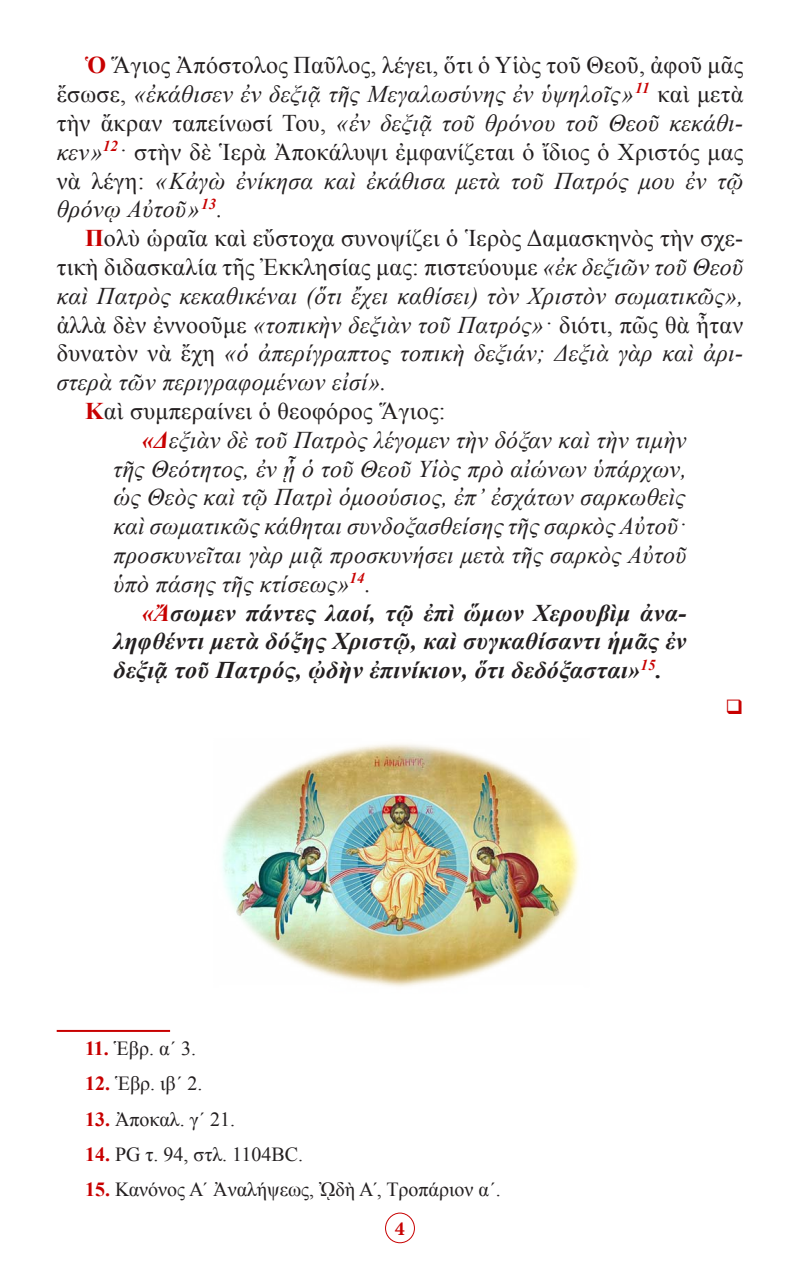
<style>
.page{position:relative;width:800px;height:1270px;background:#fff}
.page>*{position:absolute;margin:0;border:0;box-sizing:border-box;transform-origin:0 0}
.t1{font:italic 24px/28.8px "Times New Roman";letter-spacing:.015em;color:#231f20;text-align:justify}
.t2{font:italic 700 24px/28.8px "Times New Roman";letter-spacing:.015em;color:#231f20;text-align:justify}
.t3{font:24px "Times New Roman";letter-spacing:.015em;color:#231f20}
.Parapompes{font:20px "Times New Roman";color:#231f20}
.t4{font:700 20px "Minion Pro";color:#c80000}
.s1{font-weight:700;color:#c80000}
.s2{font-style:normal}
.s3{font-weight:700;font-style:normal;color:#c80000}
.s4{color:#c80000}
</style>
<div class="page">
<div style="left:385px;top:1213px;width:30px;height:30px;border:1px solid #c80000;border-radius:50%"></div>
<hr style="left:57px;top:1030px;width:113px;height:2px;background:#c80000">
<img style="left:222px;top:744px;width:357px;height:243px">
<p class="t3" style="left:85px;top:49px;width:660px"><span class="s1">Ὁ</span> Ἅγιος Ἀπόστολος Παῦλος, λέγει, ὅτι ὁ Υἱὸς τοῦ Θεοῦ, ἀφοῦ μᾶς</p>
<p class="t1" style="left:57px;top:79px;width:688px"><span class="s2">ἔσωσε,</span> «ἐκάθισεν ἐν δεξιᾷ τῆς Μεγαλωσύνης ἐν ὑψηλοῖς»<sup>11</sup> <span class="s2">καὶ μετὰ τὴν ἄκραν ταπείνωσί Του,</span> «ἐν δεξιᾷ τοῦ θρόνου τοῦ Θεοῦ κεκάθι&shy;κεν»<sup>12</sup>· <span class="s2">στὴν δὲ Ἱερὰ Ἀποκάλυψι ἐμφανίζεται ὁ ἴδιος ὁ Χριστός μας νὰ λέγη:</span> «Κἀγὼ ἐνίκησα καὶ ἐκάθισα μετὰ τοῦ Πατρός μου ἐν τῷ θρόνῳ Αὐτοῦ»<sup>13</sup>.</p>
<p class="t1" style="left:57px;top:223px;width:688px;text-indent:28px"><span class="s3">Π</span><span class="s2">ολὺ ὡραῖα καὶ εὔστοχα συνοψίζει ὁ Ἱερὸς Δαμασκηνὸς τὴν σχε&shy;τικὴ διδασκαλία τῆς Ἐκκλησίας μας: πιστεύουμε</span> «ἐκ δεξιῶν τοῦ Θεοῦ καὶ Πατρὸς κεκαθικέναι (ὅτι ἔχει καθίσει) τὸν Χριστὸν σωματικῶς», <span class="s2">ἀλλὰ δὲν ἐννοοῦμε</span> «τοπικὴν δεξιὰν τοῦ Πατρός»· <span class="s2">διότι, πῶς θὰ ἦταν δυνατὸν νὰ ἔχη</span> «ὁ ἀπερίγραπτος τοπικὴ δεξιάν; Δεξιὰ γὰρ καὶ ἀρι&shy;στερὰ τῶν περιγραφομένων εἰσί».</p>
<p class="t3" style="left:85px;top:395px;width:362px"><span class="s1">Κ</span>αὶ συμπεραίνει ὁ θεοφόρος Ἅγιος:</p>
<p class="t1" style="left:113px;top:425px;width:575px;text-indent:28px"><span class="s1">«Δ</span>εξιὰν δὲ τοῦ Πατρὸς λέγομεν τὴν δόξαν καὶ τὴν τιμὴν τῆς Θεότητος, ἐν ᾗ ὁ τοῦ Θεοῦ Υἱὸς πρὸ αἰώνων ὑπάρχων, ὡς Θεὸς καὶ τῷ Πατρὶ ὁμοούσιος, ἐπ᾿ ἐσχάτων σαρκωθεὶς</p>
<p class="t1" style="left:113px;top:511px;width:575px">καὶ σωματικῶς κάθηται συνδοξασθείσης τῆς σαρκὸς Αὐτοῦ· προσκυνεῖται γὰρ μιᾷ προσκυνήσει μετὰ τῆς σαρκὸς Αὐτοῦ ὑπὸ πάσης τῆς κτίσεως»<sup>14</sup>.</p>
<p class="t2" style="left:113px;top:597px;width:575px;text-indent:28px"><span class="s4">«Ἄ</span>σωμεν πάντες λαοί, τῷ ἐπὶ ὥμων Χερουβὶμ ἀνα&shy;ληφθέντι μετὰ δόξης Χριστῷ, καὶ συγκαθίσαντι ἡμᾶς ἐν δεξιᾷ τοῦ Πατρός, ᾠδὴν ἐπινίκιον, ὅτι δεδόξασται»<sup>15</sup>.</p>
<p class="Parapompes" style="left:85px;top:1035px;width:113px"><span class="s1">11.</span> Ἑβρ. α´ 3.</p>
<p class="Parapompes" style="left:85px;top:1070px;width:119px"><span class="s1">12.</span> Ἑβρ. ιβ´ 2.</p>
<p class="Parapompes" style="left:85px;top:1105px;width:152px"><span class="s1">13.</span> Ἀποκαλ. γ´ 21.</p>
<p class="Parapompes" style="left:85px;top:1141px;width:220px"><span class="s1">14.</span> PG τ. 94, στλ. 1104BC.</p>
<p class="Parapompes" style="left:85px;top:1176px;width:417px"><span class="s1">15.</span> Κανόνος Α´ Ἀναλήψεως, ᾨδὴ Α´, Τροπάριον α´.</p>
<p class="t4" style="left:395px;top:1214px;width:11px">4</p>
</div>
